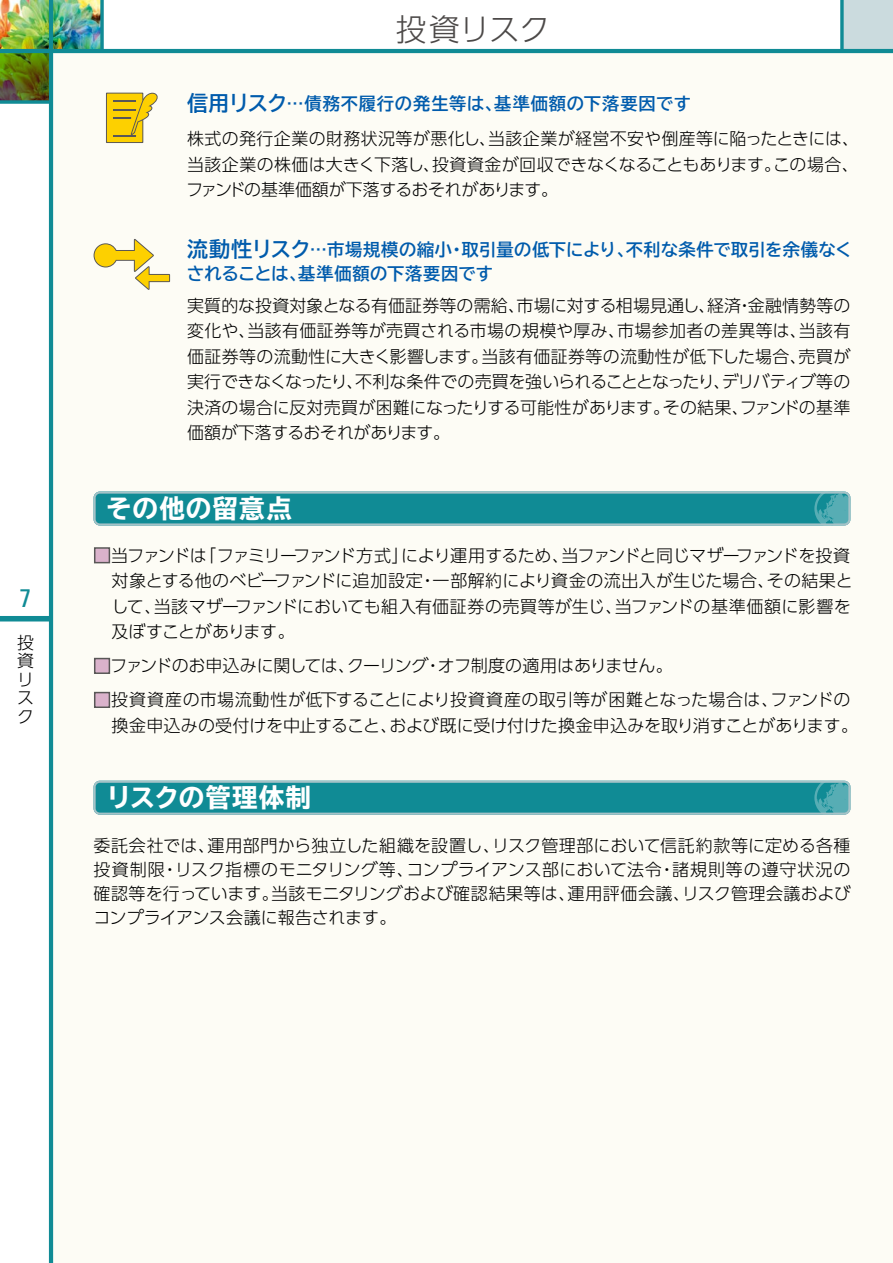
<style>
.page{position:relative;width:893px;height:1263px;background:#fff}
.page>*{position:absolute;margin:0;border:0;box-sizing:border-box;transform-origin:0 0}
.t1{font:300 30.75px "UD Shin Go Pro";letter-spacing:-.015em;color:#4c4948}
.t2{font:700 expanded 25.5px "TBUD Go Std";letter-spacing:.04em;color:#fff}
.t3{font:condensed 25.5px "Univers LT Std";color:#108b95}
.t4{font:700 17.25px/23.7px "TBUD Go Std";letter-spacing:.03em;color:#005bac}
.t5{font:300 16.95px/25.5px "UD Shin Go Pro";letter-spacing:-.01em;color:#000;text-align:justify}
.s1{font-size:21px}
.s2{color:#dab2cb}
</style>
<div class="page">
<img style="left:0;top:0;width:100px;height:49px">
<svg style="left:0;top:53px;width:49px;height:47px;background:#596912"></svg>
<div style="left:51px;top:49px;width:842px;height:1214px;background:#fdfcf5"></div>
<div style="left:842px;top:0;width:51px;height:51px;background:#cbdbde"></div>
<svg style="left:840px;top:0;width:4px;height:49px"></svg>
<div style="left:0;top:616px;width:51px;height:5px;background:#108b95"></div>
<hr style="left:49px;top:0;width:4px;height:1263px;background:#108b95">
<hr style="left:0;top:49px;width:893px;height:4px;background:#108b95">
<svg style="left:0;top:100px;width:49px;height:4px"></svg>
<svg style="left:100px;top:0;width:4px;height:49px"></svg>
<svg style="left:106px;top:92px;width:52px;height:51px"></svg>
<svg style="left:94px;top:239px;width:76px;height:51px"></svg>
<svg style="left:94px;top:491px;width:756px;height:34px;background:#24939c"></svg>
<svg style="left:94px;top:781px;width:756px;height:34px;background:#24929c"></svg>
<div style="left:94px;top:547px;width:16px;height:16px;border:2px solid #595757"></div>
<div style="left:94px;top:658px;width:16px;height:16px;border:2px solid #595757"></div>
<div style="left:94px;top:692px;width:16px;height:16px;border:2px solid #595757"></div>
<hr style="left:892px;top:0;width:1px;height:51px;background:#619fa8">
<h2 class="t3" style="left:20px;top:582px;width:13px">7</h2>
<p class="t5" style="left:17px;top:632px;width:18px;line-height:18.6px;text-align:left">投資リスク</p>
<h1 class="t1" style="left:396px;top:4px;width:156px">投資リスク</h1>
<p class="t4" style="left:187px;top:92px;width:505px"><span class="s1">信用リスク</span>…債務不履行の発生等は、基準価額の下落要因です</p>
<p class="t5" style="left:186px;top:125px;width:674px">株式の発行企業の財務状況等が悪化し、当該企業が経営不安や倒産等に陥ったときには、当該企業の株価は大きく下落し、投資資金が回収できなくなることもあります。この場合、ファンドの基準価額が下落するおそれがあります。</p>
<p class="t4" style="left:187px;top:238px;width:667px"><span class="s1">流動性リスク</span>…市場規模の縮小・取引量の低下により、不利な条件で取引を余儀なくされることは、基準価額の下落要因です</p>
<p class="t5" style="left:187px;top:292px;width:665px">実質的な投資対象となる有価証券等の需給、市場に対する相場見通し、経済・金融情勢等の変化や、当該有価証券等が売買される市場の規模や厚み、市場参加者の差異等は、当該有価証券等の流動性に大きく影響します。当該有価証券等の流動性が低下した場合、売買が実行できなくなったり、不利な条件での売買を強いられることとなったり、デリバティブ等の決済の場合に反対売買が困難になったりする可能性があります。その結果、ファンドの基準価額が下落するおそれがあります。</p>
<h2 class="t2" style="left:106px;top:494px;width:187px">その他の留意点</h2>
<p class="t5" style="left:112px;top:542px;width:743px;text-align:left;text-indent:-18px"><span class="s2">■</span>当ファンドは「ファミリーファンド方式」により運用するため、当ファンドと同じマザーファンドを投資対象とする他のベビーファンドに追加設定・一部解約により資金の流出入が生じた場合、その結果として、当該マザーファンドにおいても組入有価証券の売買等が生じ、当ファンドの基準価額に影響を及ぼすことがあります。</p>
<p class="t5" style="left:94px;top:652px;width:581px"><span class="s2">■</span>ファンドのお申込みに関しては、クーリング・オフ制度の適用はありません。</p>
<p class="t5" style="left:112px;top:686px;width:748px;text-indent:-18px"><span class="s2">■</span>投資資産の市場流動性が低下することにより投資資産の取引等が困難となった場合は、ファンドの換金申込みの受付けを中止すること、および既に受け付けた換金申込みを取り消すことがあります。</p>
<h2 class="t2" style="left:106px;top:783px;width:206px">リスクの管理体制</h2>
<p class="t5" style="left:94px;top:833px;width:759px;line-height:24px">委託会社では、運用部門から独立した組織を設置し、リスク管理部において信託約款等に定める各種投資制限・リスク指標のモニタリング等、コンプライアンス部において法令・諸規則等の遵守状況の確認等を行っています。当該モニタリングおよび確認結果等は、運用評価会議、リスク管理会議およびコンプライアンス会議に報告されます。</p>
</div>
